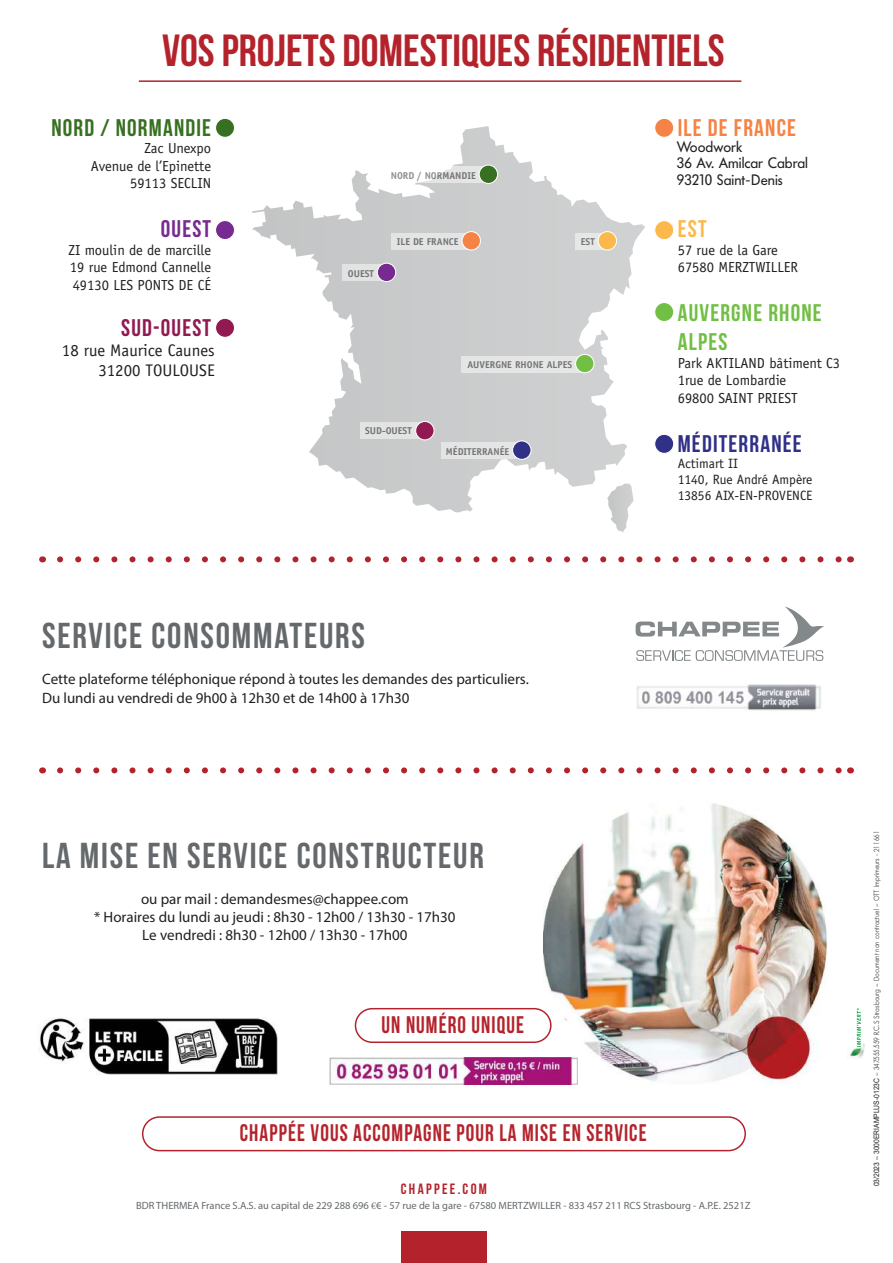
<style>
.page{position:relative;width:893px;height:1263px;background:#fff}
.page>*{position:absolute;margin:0;border:0;box-sizing:border-box;transform-origin:0 0}
.t1{font:700 45px "Bebas Neue";color:#b4232c}
.t2{font:700 36px "Bebas Neue";letter-spacing:.05em;color:#65696c}
.t3{font:700 24px "Bebas Neue";letter-spacing:.05em;color:#b4232c;scale:.9 1}
.t4{font:700 24px/28.8px "Bebas Neue";letter-spacing:.05em;color:#71bf44}
.t5{font:700 24px "Bebas Neue";letter-spacing:.05em;color:#387022}
.t6{font:700 24px "Bebas Neue";letter-spacing:.05em;color:#303087}
.t7{font:700 24px "Bebas Neue";letter-spacing:.05em;color:#f58345}
.t8{font:700 24px "Bebas Neue";letter-spacing:.05em;color:#901a51}
.t9{font:700 24px "Bebas Neue";letter-spacing:.05em;color:#772a8f}
.t10{font:700 24px "Bebas Neue";color:#fcb94b}
.t11{font:16.8px/19.8px "Officina Sans";color:#231f20;text-align:right}
.t12{font:15px/18px "Myriad Pro";color:#231f20}
.t13{font:15px/16.5px "Futura BQ";color:#231f20}
.t14{font:700 15px "Bebas Neue";letter-spacing:.155em;color:#b4232c}
.t15{font:14.55px/17.4px "Officina Sans";color:#231f20}
.t16{font:13.5px/16.2px "Officina Sans";color:#231f20}
.t17{font:10.5px "Myriad Pro";color:#65696c}
.t18{font:700 9.9px "Officina Sans";color:#231f20}
.t19{font:300 7.5px "Futura BQ";color:#231f20;scale:.9 1}
.s1{font-family:"Minion Pro"}
.s2{font-family:"Arial";font-weight:400}
</style>
<div class="page">
<img style="left:847px;top:1043px;width:18px;height:16px">
<svg style="left:857px;top:1008px;width:4px;height:39px"></svg>
<div style="left:401px;top:1232px;width:86px;height:31px;background:#b4232c"></div>
<hr style="left:139px;top:80px;width:602px;height:2px;background:#b4232c">
<img style="left:543px;top:803px;width:285px;height:282px">
<svg style="left:60px;top:556px;width:781px;height:6px"></svg>
<svg style="left:60px;top:767px;width:781px;height:6px"></svg>
<svg style="left:636px;top:606px;width:188px;height:55px"></svg>
<div style="left:142px;top:1116px;width:604px;height:35px;border:2px solid #b4232c;border-radius:17px"></div>
<div style="left:355px;top:1008px;width:197px;height:35px;border:2px solid #b4232c;border-radius:17px"></div>
<img style="left:329px;top:1057px;width:248px;height:28px">
<svg style="left:611px;top:512px;width:18px;height:21px"></svg>
<svg style="left:252px;top:127px;width:393px;height:385px"></svg>
<svg style="left:385px;top:166px;width:98px;height:17px"></svg>
<div style="left:479px;top:165px;width:19px;height:18px;background:#387022;border-radius:50%"></div>
<div style="left:479px;top:165px;width:19px;height:19px;border:1px solid #fff;border-radius:50%"></div>
<div style="left:342px;top:264px;width:41px;height:17px;background:#e2e3e3"></div>
<div style="left:377px;top:263px;width:19px;height:19px;background:#772a8f;border-radius:50%"></div>
<div style="left:377px;top:263px;width:19px;height:19px;border:1px solid #fff;border-radius:50%"></div>
<div style="left:391px;top:233px;width:76px;height:17px;background:#e3e4e4"></div>
<div style="left:462px;top:232px;width:18px;height:18px;background:#f58345;border-radius:50%"></div>
<div style="left:461px;top:231px;width:20px;height:19px;border:1px solid #fff;border-radius:50%"></div>
<div style="left:361px;top:422px;width:64px;height:17px;background:#e3e3e3"></div>
<div style="left:416px;top:421px;width:18px;height:19px;background:#901a51;border-radius:50%"></div>
<div style="left:415px;top:421px;width:20px;height:19px;border:1px solid #fff;border-radius:50%"></div>
<div style="left:441px;top:442px;width:77px;height:17px;background:#e4e5e5"></div>
<div style="left:513px;top:441px;width:18px;height:18px;background:#303087;border-radius:50%"></div>
<div style="left:512px;top:440px;width:20px;height:20px;border:1px solid #fff;border-radius:50%"></div>
<div style="left:461px;top:356px;width:120px;height:16px;background:#e5e5e6"></div>
<div style="left:576px;top:354px;width:18px;height:19px;background:#71bf44;border-radius:50%"></div>
<div style="left:575px;top:354px;width:19px;height:19px;border:1px solid #fff;border-radius:50%"></div>
<div style="left:575px;top:233px;width:29px;height:17px;background:#e6e7e7"></div>
<div style="left:598px;top:232px;width:18px;height:18px;background:#fcb94b;border-radius:50%"></div>
<div style="left:598px;top:231px;width:19px;height:19px;border:1px solid #fff;border-radius:50%"></div>
<div style="left:216px;top:118px;width:19px;height:19px;background:#387022;border-radius:50%"></div>
<div style="left:215px;top:118px;width:20px;height:20px;border:1px solid #fff;border-radius:50%"></div>
<div style="left:655px;top:118px;width:19px;height:19px;background:#f58345;border-radius:50%"></div>
<div style="left:654px;top:118px;width:20px;height:20px;border:1px solid #fff;border-radius:50%"></div>
<div style="left:655px;top:221px;width:19px;height:19px;background:#fcb94b;border-radius:50%"></div>
<div style="left:654px;top:220px;width:20px;height:20px;border:1px solid #fff;border-radius:50%"></div>
<div style="left:655px;top:302px;width:19px;height:19px;background:#71bf44;border-radius:50%"></div>
<div style="left:654px;top:302px;width:20px;height:20px;border:1px solid #fff;border-radius:50%"></div>
<div style="left:655px;top:434px;width:19px;height:19px;background:#303087;border-radius:50%"></div>
<div style="left:654px;top:434px;width:20px;height:20px;border:1px solid #fff;border-radius:50%"></div>
<div style="left:216px;top:221px;width:19px;height:19px;background:#772a8f;border-radius:50%"></div>
<div style="left:215px;top:220px;width:20px;height:20px;border:1px solid #fff;border-radius:50%"></div>
<div style="left:216px;top:318px;width:19px;height:19px;background:#901a51;border-radius:50%"></div>
<div style="left:215px;top:318px;width:20px;height:20px;border:1px solid #fff;border-radius:50%"></div>
<img style="left:637px;top:684px;width:184px;height:27px">
<img style="left:39px;top:1018px;width:238px;height:56px">
<h1 class="t1" style="left:162px;top:26px;width:564px">VOS PROJETS DOMESTIQUES RÉSIDENTIELS</h1>
<h3 class="t5" style="left:51px;top:114px;width:161px">NORD / NORMANDIE</h3>
<p class="t15" style="left:91px;top:140px;width:122px;text-align:right">Zac Unexpo<br>Avenue de l’Epinette<br>59113 SECLIN</p>
<h3 class="t9" style="left:161px;top:216px;width:52px">OUEST</h3>
<p class="t15" style="left:69px;top:241px;width:144px;text-align:justify">ZI moulin de de marcille 19 rue Edmond Cannelle 49130 LES PONTS DE CÉ</p>
<h3 class="t8" style="left:121px;top:315px;width:92px">SUD-OUEST</h3>
<p class="t11" style="left:62px;top:340px;width:154px">18 rue Maurice Caunes<br>31200 TOULOUSE</p>
<p class="t18" style="left:391px;top:169px;width:87px">NORD / NORMANDIE</p>
<p class="t18" style="left:348px;top:267px;width:28px">OUEST</p>
<p class="t18" style="left:397px;top:236px;width:63px">ILE DE FRANCE</p>
<p class="t18" style="left:581px;top:236px;width:15px">EST</p>
<p class="t18" style="left:365px;top:425px;width:48px">SUD-OUEST</p>
<p class="t18" style="left:467px;top:358px;width:106px">AUVERGNE RHONE ALPES</p>
<p class="t18" style="left:446px;top:445px;width:65px">MÉDITERRANÉE</p>
<h2 class="t2" style="left:42px;top:616px;width:324px">SERVICE CONSOMMATEURS</h2>
<p class="t12" style="left:42px;top:669px;width:488px;line-height:19.5px">Cette plateforme téléphonique répond à toutes les demandes des particuliers.<br>Du lundi au vendredi de 9h00 à 12h30 et de 14h00 à 17h30</p>
<h3 class="t7" style="left:678px;top:114px;width:120px">ILE DE FRANCE</h3>
<p class="t15" style="left:678px;top:157px;width:145px">93158 LE BLANC MESNIL<br>CEDEX</p>
<h3 class="t10" style="left:678px;top:216px;width:30px">EST</h3>
<p class="t15" style="left:678px;top:241px;width:122px">57 rue de la Gare<br>67580 MERZTWILLER</p>
<h3 class="t4" style="left:678px;top:298px;width:146px">AUVERGNE RHONE<br>ALPES</h3>
<p class="t15" style="left:678px;top:354px;width:164px">Park AKTILAND bâtiment C3<br>1rue de Lombardie<br>69800 SAINT PRIEST</p>
<h3 class="t6" style="left:678px;top:430px;width:126px">MÉDITERRANÉE</h3>
<p class="t16" style="left:678px;top:455px;width:136px">Actimart II<br>1140, Rue André Ampère<br>13856 AIX-EN-PROVENCE</p>
<p class="t13" style="left:677px;top:138px;width:133px">Woodwork<br>36 Av. Amilcar Cabral<br>93210 Saint-Denis</p>
<h2 class="t2" style="left:42px;top:836px;width:443px">LA MISE EN SERVICE CONSTRUCTEUR</h2>
<p class="t12" style="left:94px;top:890px;width:363px;text-align:center">ou par mail : demandesmes@chappee.com<br>* Horaires du lundi au jeudi : 8h30 - 12h00 / 13h30 - 17h30<br>Le vendredi : 8h30 - 12h00 / 13h30 - 17h00</p>
<h3 class="t3" style="left:382px;top:1011px;width:160px">UN NUMÉRO UNIQUE</h3>
<h3 class="t3" style="left:240px;top:1119px;width:453px">CHAPPÉE VOUS ACCOMPAGNE POUR LA MISE EN SERVICE</h3>
<p class="t14" style="left:401px;top:1180px;width:88px">CHAPPEE.COM</p>
<p class="t17" style="left:136px;top:1199px;width:616px">BDR THERMEA France S.A.S. au capital de 229 288 696 <span class="s1">€</span>€ - 57 rue de la gare - 67580 MERTZWILLER - 833 457 211 RCS Strasbourg - A.P.E. 2521Z</p>
<p class="t19" style="left:872px;top:1186px;width:396px;rotate:-90deg"><span class="s2">0</span><span class="s2">3</span><span class="s2">/2023 – 3000ERIAMPLUS-0123</span><span class="s2">C</span> – 347.555.559 R.C.S Strasbourg – Document non contractuel – OTT Imprimeurs - 211661</p>
</div>
